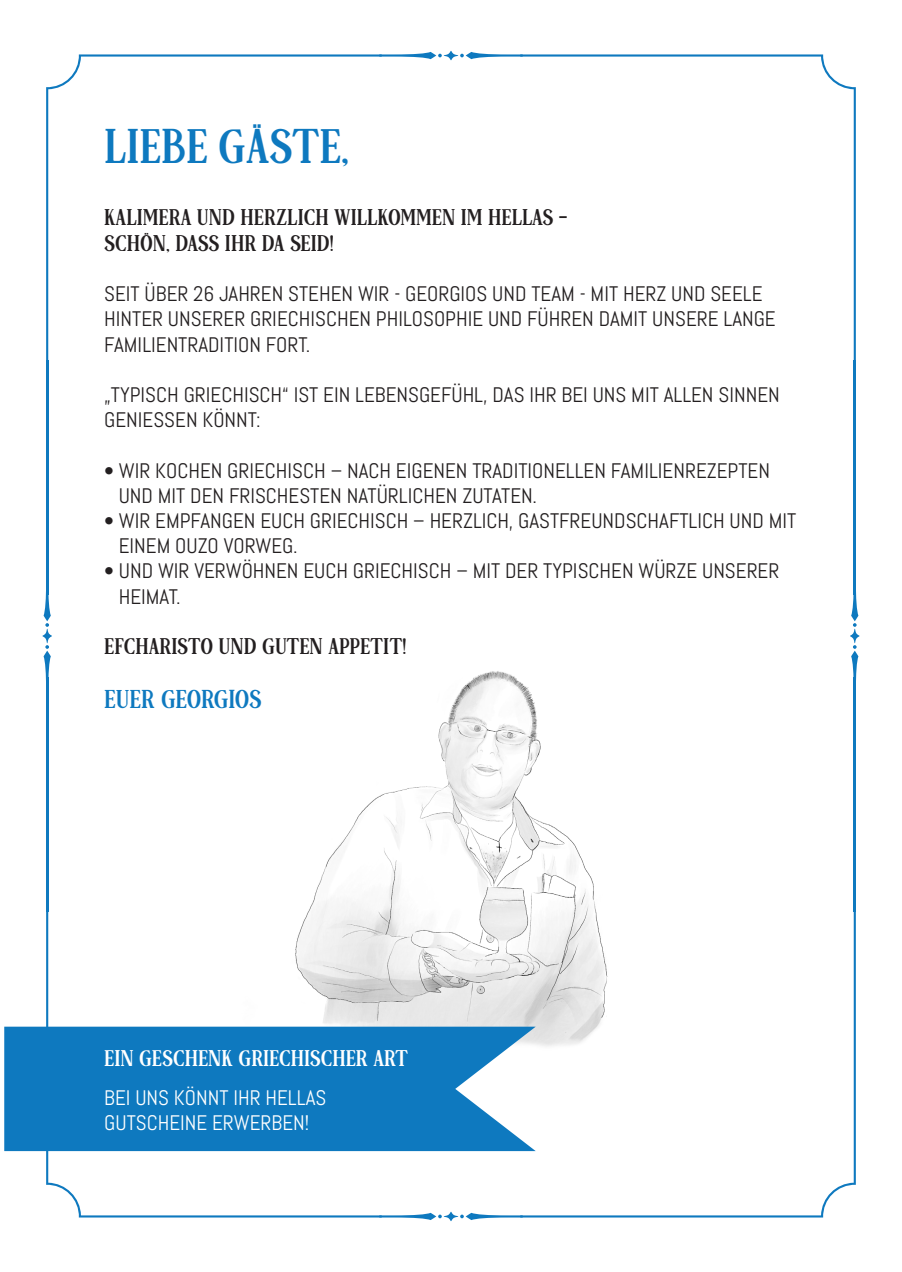
<style>
.page{position:relative;width:902px;height:1272px;background:#fff}
.page>*{position:absolute;margin:0;border:0;box-sizing:border-box;transform-origin:0 0}
.t1{font:45px "Aviatica";color:#0e79bf}
.t2{font:24px "Aviatica";letter-spacing:-.01em;color:#0e79bf}
.t3{font:21px/25.2px "Abel";color:#231f20}
.t4{font:21px "Aviatica";color:#231f20}
.t5{font:21px "Abel";color:#fff}
.t6{font:21px "Aviatica";color:#fff}
</style>
<div class="page">
<svg style="left:42px;top:564px;width:10px;height:143px"></svg>
<svg style="left:46px;top:54px;width:333px;height:336px"></svg>
<svg style="left:379px;top:51px;width:141px;height:9px"></svg>
<svg style="left:520px;top:54px;width:335px;height:306px"></svg>
<svg style="left:46px;top:882px;width:335px;height:335px"></svg>
<svg style="left:379px;top:1211px;width:143px;height:10px"></svg>
<svg style="left:520px;top:912px;width:335px;height:305px"></svg>
<svg style="left:850px;top:564px;width:9px;height:143px"></svg>
<hr style="left:46px;top:677px;width:2px;height:235px;background:#0e79bf">
<hr style="left:853px;top:677px;width:2px;height:235px;background:#0e79bf">
<hr style="left:46px;top:360px;width:2px;height:234px;background:#0e79bf">
<hr style="left:853px;top:360px;width:2px;height:234px;background:#0e79bf">
<img style="left:230px;top:671px;width:429px;height:382px">
<svg style="left:4px;top:1026px;width:531px;height:125px;background:#2183c4"></svg>
<p class="t1" style="left:104px;top:120px;width:246px">LIEBE GÄSTE,</p>
<p class="t4" style="left:104px;top:205px;width:465px">KALIMERA UND HERZLICH WILLKOMMEN IM HELLAS -</p>
<p class="t4" style="left:104px;top:230px;width:231px">SCHÖN, DASS IHR DA SEID!</p>
<p class="t3" style="left:104px;top:281px;width:673px">SEIT ÜBER 26 JAHREN STEHEN WIR - GEORGIOS UND TEAM - MIT HERZ UND SEELE<br>HINTER UNSERER GRIECHISCHEN PHILOSOPHIE UND FÜHREN DAMIT UNSERE LANGE<br>FAMILIENTRADITION FORT.</p>
<p class="t3" style="left:104px;top:382px;width:677px">„TYPISCH GRIECHISCH“ IST EIN LEBENSGEFÜHL, DAS IHR BEI UNS MIT ALLEN SINNEN<br>GENIESSEN KÖNNT:</p>
<p class="t3" style="left:119px;top:458px;width:652px;text-indent:-14px">• WIR KOCHEN GRIECHISCH – NACH EIGENEN TRADITIONELLEN FAMILIENREZEPTEN<br>UND MIT DEN FRISCHESTEN NATÜRLICHEN ZUTATEN.</p>
<p class="t3" style="left:119px;top:508px;width:679px;text-indent:-14px">• WIR EMPFANGEN EUCH GRIECHISCH – HERZLICH, GASTFREUNDSCHAFTLICH UND MIT<br>EINEM OUZO VORWEG.</p>
<p class="t3" style="left:119px;top:558px;width:662px;text-indent:-14px">• UND WIR VERWÖHNEN EUCH GRIECHISCH – MIT DER TYPISCHEN WÜRZE UNSERER<br>HEIMAT.</p>
<p class="t4" style="left:104px;top:634px;width:303px">EFCHARISTO UND GUTEN APPETIT!</p>
<p class="t2" style="left:104px;top:685px;width:159px">EUER GEORGIOS</p>
<p class="t6" style="left:104px;top:1045px;width:305px">EIN GESCHENK GRIECHISCHER ART</p>
<p class="t5" style="left:104px;top:1083px;width:223px">BEI UNS KÖNNT IHR HELLAS</p>
<p class="t5" style="left:104px;top:1109px;width:206px">GUTSCHEINE ERWERBEN!</p>
</div>
